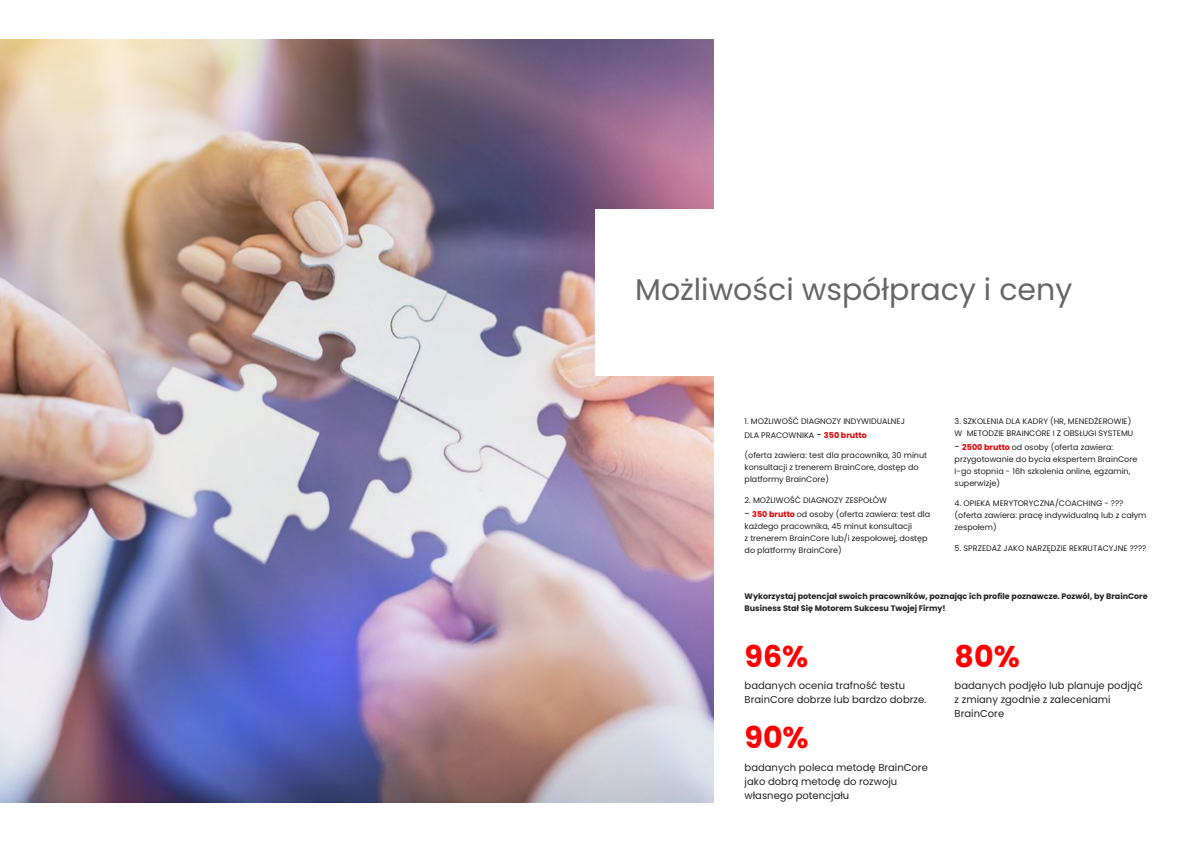
<style>
.page{position:relative;width:1191px;height:842px;background:#fff}
.page>*{position:absolute;margin:0;border:0;box-sizing:border-box;transform-origin:0 0}
.t1{font:30px "Poppins";color:#666}
.t2{font:700 30px "Poppins";color:#f00}
.t3{font:10px/14px "Poppins";color:#222}
.t4{font:8px/12px "Poppins";color:#222}
.t5{font:700 8px/12px "Poppins";color:#222}
.s1{font-size:10px}
.s2{font-weight:700;color:#e00000}
</style>
<div class="page">
<img style="left:0;top:40px;width:713px;height:762px">
<div style="left:595px;top:209px;width:596px;height:166px;background:#fff"></div>
<h1 class="t1" style="left:635px;top:272px;width:438px">Możliwości współpracy i ceny</h1>
<p class="t4" style="left:744px;top:414px;width:162px;line-height:14px">1. MOŻLIWOŚĆ DIAGNOZY INDYWIDUALNEJ<br>DLA PRACOWNIKA <span class="s1">-</span> <span class="s2">350 brutto</span></p>
<p class="t4" style="left:744px;top:449px;width:184px">(oferta zawiera: test dla pracownika, 30 minut konsultacji z trenerem BrainCore, dostęp do platformy BrainCore)</p>
<p class="t4" style="left:744px;top:494px;width:144px">2. MOŻLIWOŚĆ DIAGNOZY ZESPOŁÓW</p>
<p class="t4" style="left:744px;top:508px;width:187px"><span class="s1">-</span> <span class="s2">350 brutto</span> od osoby (oferta zawiera: test dla każdego pracownika, 45 minut konsultacji<br>z trenerem BrainCore lub/i zespołowej, dostęp do platformy BrainCore)</p>
<p class="t4" style="left:954px;top:415px;width:180px">3. SZKOLENIA DLA KADRY (HR, MENEDŻEROWIE)<br>W METODZIE BRAINCORE I Z OBSŁUGI SYSTEMU</p>
<p class="t4" style="left:954px;top:441px;width:184px"><span class="s1">-</span> <span class="s2">2500 brutto</span> od osoby (oferta zawiera: przygotowanie do bycia ekspertem BrainCore I-go stopnia - 16h szkolenia online, egzamin, superwizje)</p>
<p class="t4" style="left:954px;top:497px;width:193px">4. OPIEKA MERYTORYCZNA/COACHING - ??? (oferta zawiera: pracę indywidualną lub z całym zespołem)</p>
<p class="t4" style="left:954px;top:542px;width:193px">5. SPRZEDAŻ JAKO NARZĘDZIE REKRUTACYJNE ????</p>
<p class="t5" style="left:744px;top:590px;width:404px">Wykorzystaj potencjał swoich pracowników, poznając ich profile poznawcze. Pozwól, by BrainCore<br>Business Stał Się Motorem Sukcesu Twojej Firmy!</p>
<h1 class="t2" style="left:744px;top:639px;width:65px">96%</h1>
<p class="t3" style="left:744px;top:679px;width:183px">badanych ocenia trafność testu<br>BrainCore dobrze lub bardzo dobrze.</p>
<h1 class="t2" style="left:744px;top:720px;width:66px">90%</h1>
<p class="t3" style="left:744px;top:760px;width:185px">badanych poleca metodę BrainCore jako dobrą metodę do rozwoju własnego potencjału</p>
<h1 class="t2" style="left:954px;top:639px;width:67px">80%</h1>
<p class="t3" style="left:954px;top:679px;width:190px">badanych podjęło lub planuje podjąć z zmiany zgodnie z zaleceniami<br>BrainCore</p>
</div>
